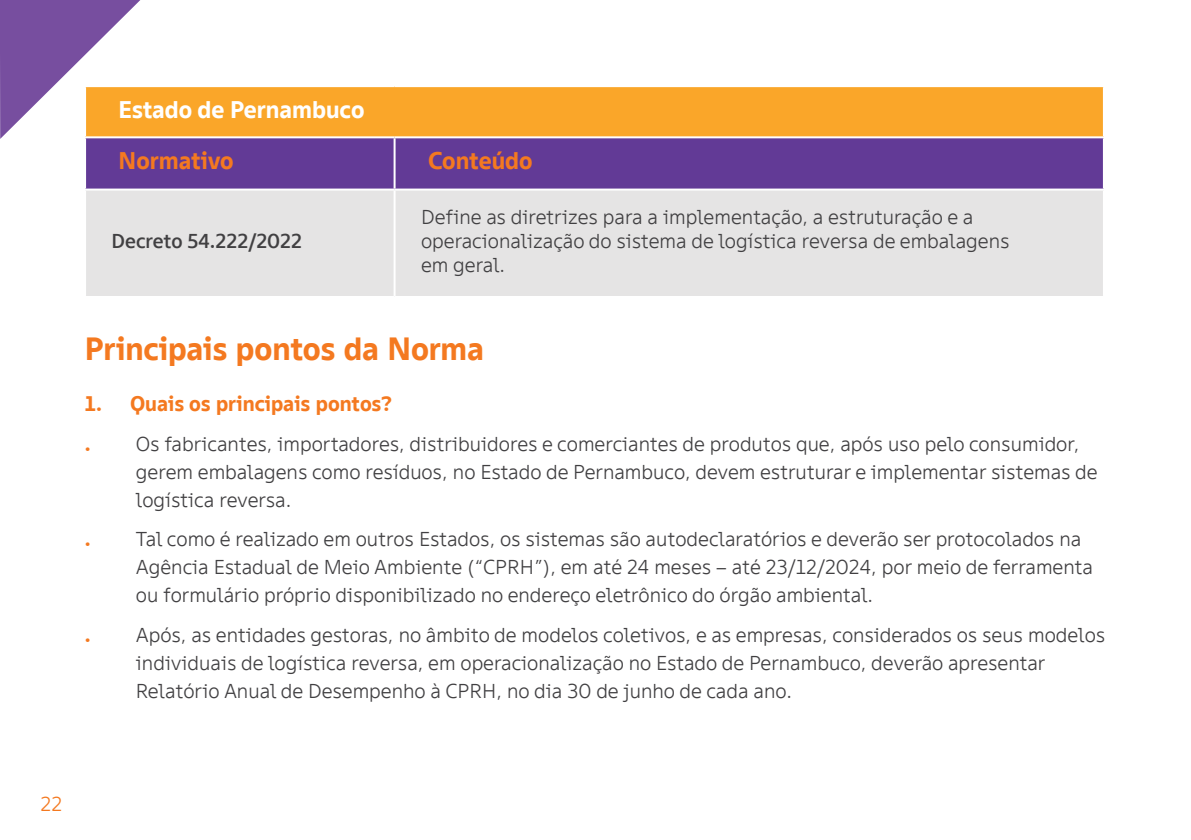
<style>
.page{position:relative;width:1191px;height:840px;background:#fff}
.page>*{position:absolute;margin:0;border:0;box-sizing:border-box;transform-origin:0 0}
.t1{font:32px "TT Fellows Dm Bd";letter-spacing:-.005em;color:#f47920}
.t2{font:24px "TT Fellows Dm Bd";color:#fff}
.t3{font:24px "TT Fellows Dm Bd";color:#f47920}
.t4{font:21px/39.4px "TT Fellows Dm Bd";color:#f47920}
.t5{font:300 20px/28px "TT Fellows";color:#414042}
.t6{font:500 20px "TT Fellows";color:#414042}
.t7{font:300 20px "TT Fellows";color:#f47920}
</style>
<div class="page">
<svg style="left:0;top:0;width:140px;height:139px"></svg>
<div style="left:86px;top:87px;width:1017px;height:49px;background:#faa629"></div>
<div style="left:86px;top:138px;width:1017px;height:50px;background:#623a96"></div>
<div style="left:86px;top:190px;width:1017px;height:106px;background:#e5e4e4"></div>
<hr style="left:393px;top:138px;width:2px;height:50px;background:#fff">
<hr style="left:84px;top:138px;width:2px;height:50px;background:#fff">
<hr style="left:393px;top:190px;width:2px;height:106px;background:#fff">
<hr style="left:84px;top:85px;width:310px;height:2px;background:#fff">
<hr style="left:84px;top:87px;width:2px;height:49px;background:#fff">
<hr style="left:84px;top:136px;width:310px;height:2px;background:#fff">
<p class="t2" style="left:119px;top:95px;width:247px">Estado de Pernambuco</p>
<p class="t3" style="left:119px;top:146px;width:117px">Normativo</p>
<p class="t3" style="left:428px;top:146px;width:106px">Conteúdo</p>
<p class="t6" style="left:112px;top:229px;width:192px">Decreto 54.222/2022</p>
<p class="t5" style="left:421px;top:204px;width:590px;line-height:24px">Define as diretrizes para a implementação, a estruturação e a operacionalização do sistema de logística reversa de embalagens em geral.</p>
<h1 class="t1" style="left:85px;top:329px;width:400px">Principais pontos da Norma</h1>
<p class="t4" style="left:85px;top:384px;width:309px">1. Quais os principais pontos? .</p>
<p class="t5" style="left:136px;top:429px;width:963px">Os fabricantes, importadores, distribuidores e comerciantes de produtos que, após uso pelo consumidor, gerem embalagens como resíduos, no Estado de Pernambuco, devem estruturar e implementar sistemas de logística reversa.</p>
<p class="t4" style="left:85px;top:518px;width:7px">.</p>
<p class="t5" style="left:136px;top:524px;width:958px">Tal como é realizado em outros Estados, os sistemas são autodeclaratórios e deverão ser protocolados na<br>Agência Estadual de Meio Ambiente (“CPRH”), em até 24 meses – até 23/12/2024, por meio de ferramenta ou formulário próprio disponibilizado no endereço eletrônico do órgão ambiental.</p>
<p class="t4" style="left:85px;top:614px;width:7px">.</p>
<p class="t5" style="left:136px;top:620px;width:970px">Após, as entidades gestoras, no âmbito de modelos coletivos, e as empresas, considerados os seus modelos individuais de logística reversa, em operacionalização no Estado de Pernambuco, deverão apresentar<br>Relatório Anual de Desempenho à CPRH, no dia 30 de junho de cada ano.</p>
<p class="t7" style="left:41px;top:791px;width:23px">22</p>
</div>
